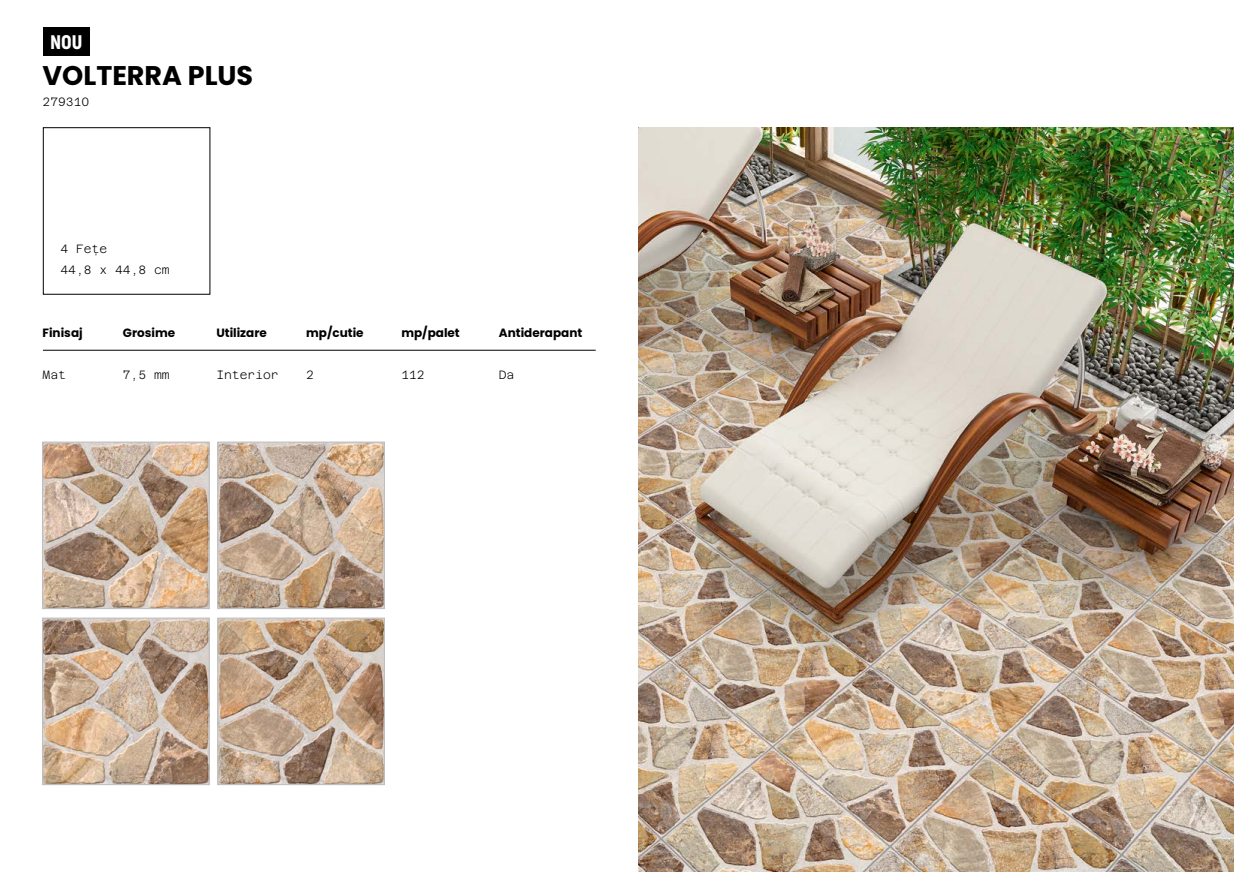
<style>
.page{position:relative;width:1234px;height:872px;background:#fff}
.page>*{position:absolute;margin:0;border:0;box-sizing:border-box;transform-origin:0 0}
.t1{font:700 27px "Poppins";color:#000}
.t2{font:900 19.65px "Akrobat";color:#fff}
.t3{font:700 12px "Poppins";color:#000}
.t4{font:100 12px/21px "Azeret Mono";color:#000}
</style>
<div class="page">
<div style="left:43px;top:127px;width:167px;height:168px;border:1px solid #000"></div>
<img style="left:638px;top:127px;width:595px;height:745px">
<hr style="left:43px;top:350px;width:552px;height:1px;background:#000">
<img style="left:44px;top:444px;width:163px;height:163px">
<div style="left:42px;top:442px;width:167px;height:167px;border:1px solid #bcbec0"></div>
<img style="left:44px;top:619px;width:163px;height:164px">
<div style="left:42px;top:617px;width:167px;height:168px;border:1px solid #bcbec0"></div>
<img style="left:219px;top:444px;width:164px;height:163px">
<div style="left:217px;top:442px;width:168px;height:167px;border:1px solid #bcbec0"></div>
<img style="left:219px;top:619px;width:164px;height:164px">
<div style="left:217px;top:617px;width:168px;height:168px;border:1px solid #bcbec0"></div>
<div style="left:43px;top:27px;width:46px;height:29px;background:#000"></div>
<h2 class="t2" style="left:50px;top:29px;width:34px">NOU</h2>
<h1 class="t1" style="left:43px;top:59px;width:212px">VOLTERRA PLUS</h1>
<p class="t4" style="left:43px;top:90px;width:48px">279310</p>
<p class="t4" style="left:60px;top:237px;width:111px">4 Fețe<br>44,8 x 44,8 cm</p>
<p class="t3" style="left:43px;top:325px;width:42px">Finisaj</p>
<p class="t3" style="left:123px;top:325px;width:54px">Grosime</p>
<p class="t3" style="left:216px;top:325px;width:52px">Utilizare</p>
<p class="t3" style="left:306px;top:325px;width:59px">mp/cutie</p>
<p class="t3" style="left:401px;top:325px;width:60px">mp/palet</p>
<p class="t3" style="left:498px;top:325px;width:85px">Antiderapant</p>
<p class="t4" style="left:43px;top:363px;width:25px">Mat</p>
<p class="t4" style="left:123px;top:363px;width:48px">7,5 mm</p>
<p class="t4" style="left:216px;top:363px;width:64px">Interior</p>
<p class="t4" style="left:306px;top:363px;width:9px">2</p>
<p class="t4" style="left:401px;top:363px;width:25px">112</p>
<p class="t4" style="left:498px;top:363px;width:17px">Da</p>
</div>
